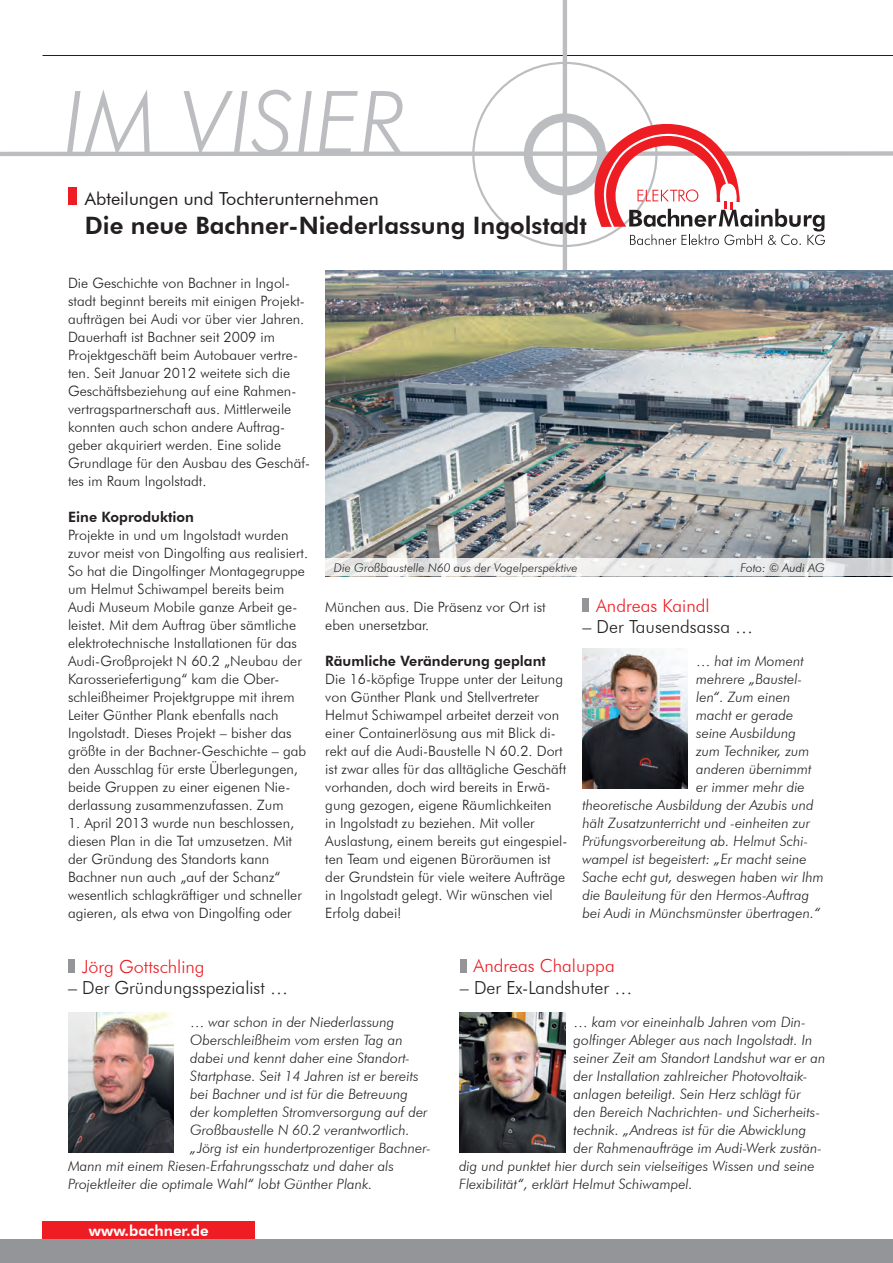
<style>
.page{position:relative;width:893px;height:1263px;background:#fff}
.page>*{position:absolute;margin:0;border:0;box-sizing:border-box;transform-origin:0 0}
.t1{font:italic 300 87px "Futura BT";color:#bcbdc0}
.t2{font:800 24px "Futura BT";color:#231f20}
.t3{font:300 18px "Futura BT";color:#231f20}
.t4{font:300 18px "Futura BT";color:#ee1d23}
.t5{font:18px "Futura BT";color:#231f20}
.t6{font:800 15px "Futura BT";color:#fff}
.t7{font:300 14.25px/18px "Futura BT";color:#231f20}
.t8{font:italic 300 14.25px "Futura BT";color:#231f20}
.t9{font:800 14.25px "Futura BT";color:#231f20}
.t10{font:italic 300 12px "Futura BT";color:#231f20}
.s1{font-style:normal}
</style>
<div class="page">
<div style="left:43px;top:1221px;width:212px;height:18px;background:#ee1d23"></div>
<hr style="left:43px;top:55px;width:850px;height:1px;background:#231f20">
<div style="left:0;top:1239px;width:893px;height:24px;background:#939598"></div>
<div style="left:524px;top:113px;width:82px;height:82px;border:9px solid #bcbdc0;border-radius:50%"></div>
<hr style="left:563px;top:0;width:4px;height:355px;background:#bcbdc0">
<div style="left:0;top:151px;width:893px;height:5px;background:#bcbdc0"></div>
<div style="left:68px;top:959px;width:6px;height:14px;background:#939598"></div>
<img style="left:68px;top:1012px;width:105px;height:141px">
<div style="left:460px;top:959px;width:6px;height:13px;background:#939598"></div>
<img style="left:460px;top:1012px;width:105px;height:141px">
<div style="left:582px;top:598px;width:7px;height:14px;background:#939598"></div>
<img style="left:582px;top:648px;width:106px;height:140px">
<svg style="left:594px;top:124px;width:231px;height:121px"></svg>
<img style="left:325px;top:270px;width:568px;height:288px">
<svg style="left:325px;top:558px;width:568px;height:18px;fill:#ebecec"></svg>
<div style="left:68px;top:187px;width:9px;height:18px;background:#ee1d23"></div>
<p class="t1" style="left:63px;top:70px;width:344px">IM VISIER</p>
<p class="t5" style="left:85px;top:188px;width:295px">Abteilungen und Tochterunternehmen</p>
<p class="t2" style="left:85px;top:211px;width:503px">Die neue Bachner-Niederlassung Ingolstadt</p>
<p class="t7" style="left:68px;top:274px;width:244px">Die Geschichte von Bachner in Ingol&shy;stadt beginnt bereits mit einigen Projekt&shy;aufträgen bei Audi vor über vier Jahren.<br>Dauerhaft ist Bachner seit 2009 im Projektgeschäft beim Autobauer vertre&shy;ten. Seit Januar 2012 weitete sich die Geschäftsbeziehung auf eine Rahmen&shy;vertragspartnerschaft aus. Mittlerweile konnten auch schon andere Auftrag&shy;geber akquiriert werden. Eine solide Grundlage für den Ausbau des Geschäf&shy;tes im Raum Ingolstadt.</p>
<p class="t9" style="left:68px;top:509px;width:128px">Eine Koproduktion</p>
<p class="t7" style="left:68px;top:526px;width:242px">Projekte in und um Ingolstadt wurden zuvor meist von Dingolfing aus realisiert.<br>So hat die Dingolfinger Montagegruppe um Helmut Schiwampel bereits beim Audi Museum Mobile ganze Arbeit ge&shy;leistet. Mit dem Auftrag über sämtliche elektrotechnische Installationen für das Audi-Großprojekt N 60.2 „Neubau der Karosseriefertigung“ kam die Ober&shy;schleißheimer Projektgruppe mit ihrem Leiter Günther Plank ebenfalls nach Ingolstadt. Dieses Projekt – bisher das größte in der Bachner-Geschichte – gab den Ausschlag für erste Überlegungen, beide Gruppen zu einer eigenen Nie&shy;derlassung zusammenzufassen. Zum</p>
<p class="t7" style="left:68px;top:814px;width:235px">1. April 2013 wurde nun beschlossen, diesen Plan in die Tat umzusetzen. Mit der Gründung des Standorts kann Bachner nun auch „auf der Schanz“ wesentlich schlagkräftiger und schneller agieren, als etwa von Dingolfing oder</p>
<p class="t4" style="left:82px;top:955px;width:124px">Jörg Gottschling</p>
<p class="t3" style="left:68px;top:977px;width:222px">– Der Gründungsspezialist …</p>
<p class="t10" style="left:334px;top:560px;width:245px">Die Großbaustelle N60 aus der Vogelperspektive</p>
<p class="t10" style="left:741px;top:560px;width:86px">Foto: © Audi AG</p>
<p class="t7" style="left:325px;top:598px;width:222px">München aus. Die Präsenz vor Ort ist eben unersetzbar.</p>
<p class="t9" style="left:325px;top:652px;width:222px">Räumliche Veränderung geplant</p>
<p class="t7" style="left:325px;top:670px;width:242px">Die 16-köpfige Truppe unter der Leitung von Günther Plank und Stellvertreter Helmut Schiwampel arbeitet derzeit von einer Containerlösung aus mit Blick di&shy;rekt auf die Audi-Baustelle N 60.2. Dort ist zwar alles für das alltägliche Geschäft vorhanden, doch wird bereits in Erwä&shy;gung gezogen, eigene Räumlichkeiten<br>in Ingolstadt zu beziehen. Mit voller Auslastung, einem bereits gut eingespiel&shy;ten Team und eigenen Büroräumen ist der Grundstein für viele weitere Aufträge in Ingolstadt gelegt. Wir wünschen viel Erfolg dabei!</p>
<p class="t4" style="left:596px;top:594px;width:115px">Andreas Kaindl</p>
<p class="t3" style="left:582px;top:616px;width:172px">– Der Tausendsassa …</p>
<p class="t8" style="left:696px;top:653px;width:109px"><span class="s1">…</span> hat im Moment</p>
<p class="t8" style="left:696px;top:671px;width:107px">mehrere „Baustel-</p>
<p class="t8" style="left:696px;top:689px;width:96px">len“. Zum einen</p>
<p class="t8" style="left:696px;top:707px;width:99px">macht er gerade</p>
<p class="t8" style="left:696px;top:725px;width:102px">seine Ausbildung</p>
<p class="t8" style="left:696px;top:743px;width:115px">zum Techniker, zum</p>
<p class="t8" style="left:696px;top:761px;width:117px">anderen übernimmt</p>
<p class="t8" style="left:696px;top:779px;width:110px">er immer mehr die</p>
<p class="t8" style="left:582px;top:797px;width:233px">theoretische Ausbildung der Azubis und</p>
<p class="t8" style="left:582px;top:815px;width:229px">hält Zusatzunterricht und -einheiten zur</p>
<p class="t8" style="left:582px;top:833px;width:227px">Prüfungsvorbereitung ab. Helmut Schi-</p>
<p class="t8" style="left:582px;top:851px;width:226px">wampel ist begeistert: „Er macht seine</p>
<p class="t8" style="left:582px;top:869px;width:243px">Sache echt gut, deswegen haben wir Ihm</p>
<p class="t8" style="left:582px;top:887px;width:228px">die Bauleitung für den Hermos-Auftrag</p>
<p class="t8" style="left:582px;top:905px;width:240px">bei Audi in Münchsmünster übertragen.“</p>
<p class="t4" style="left:474px;top:955px;width:143px">Andreas Chaluppa</p>
<p class="t3" style="left:460px;top:977px;width:174px">– Der Ex-Landshuter …</p>
<p class="t8" style="left:190px;top:1013px;width:206px"><span class="s1">…</span> war schon in der Niederlassung</p>
<p class="t8" style="left:190px;top:1031px;width:214px">Oberschleißheim vom ersten Tag an</p>
<p class="t8" style="left:190px;top:1049px;width:221px">dabei und kennt daher eine Standort-</p>
<p class="t8" style="left:190px;top:1067px;width:230px">Startphase. Seit 14 Jahren ist er bereits</p>
<p class="t8" style="left:190px;top:1085px;width:219px">bei Bachner und ist für die Betreuung</p>
<p class="t8" style="left:190px;top:1103px;width:239px">der kompletten Stromversorgung auf der</p>
<p class="t8" style="left:190px;top:1121px;width:221px">Großbaustelle N 60.2 verantwortlich.</p>
<p class="t8" style="left:190px;top:1139px;width:242px">„Jörg ist ein hundertprozentiger Bachner-</p>
<p class="t8" style="left:68px;top:1157px;width:328px">Mann mit einem Riesen-Erfahrungsschatz und daher als</p>
<p class="t8" style="left:68px;top:1175px;width:306px">Projektleiter die optimale Wahl“ lobt Günther Plank.</p>
<p class="t6" style="left:89px;top:1222px;width:121px">www.bachner.de</p>
<p class="t8" style="left:574px;top:1013px;width:233px"><span class="s1">…</span> kam vor eineinhalb Jahren vom Din-</p>
<p class="t8" style="left:574px;top:1031px;width:240px">golfinger Ableger aus nach Ingolstadt. In</p>
<p class="t8" style="left:574px;top:1049px;width:253px">seiner Zeit am Standort Landshut war er an</p>
<p class="t8" style="left:574px;top:1067px;width:234px">der Installation zahlreicher Photovoltaik-</p>
<p class="t8" style="left:574px;top:1085px;width:229px">anlagen beteiligt. Sein Herz schlägt für</p>
<p class="t8" style="left:574px;top:1103px;width:248px">den Bereich Nachrichten- und Sicherheits-</p>
<p class="t8" style="left:574px;top:1121px;width:234px">technik. „Andreas ist für die Abwicklung</p>
<p class="t8" style="left:574px;top:1139px;width:250px">der Rahmenaufträge im Audi-Werk zustän-</p>
<p class="t8" style="left:459px;top:1157px;width:357px">dig und punktet hier durch sein vielseitiges Wissen und seine</p>
<p class="t8" style="left:459px;top:1175px;width:235px">Flexibilität“, erklärt Helmut Schiwampel.</p>
</div>
